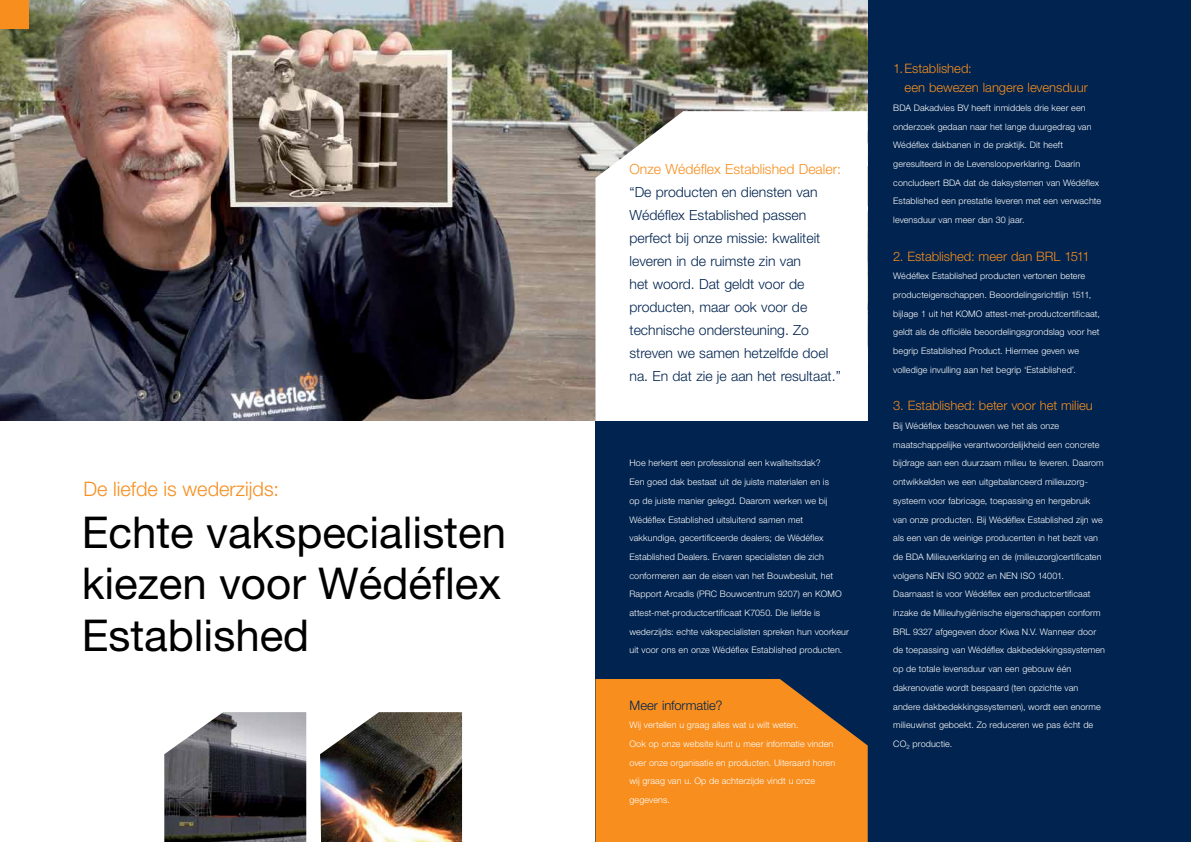
<style>
.page{position:relative;width:1191px;height:842px;background:#fff}
.page>*{position:absolute;margin:0;border:0;box-sizing:border-box;transform-origin:0 0}
.t1{font:43.9px/51.6px "Helvetica Neue";color:#000;text-align:justify}
.t2{font:300 20px "Helvetica Neue";color:#f78e1e}
.t3{font:300 14px/23px "Helvetica Neue";color:#00234f}
.t4{font:300 14px "Helvetica Neue";color:#f78e1e}
.t5{font:300 13px/18.7px "Helvetica Neue";color:#f78e1e}
.t6{font:300 13px "Helvetica Neue";color:#00234f}
.t7{font:300 9px/18.7px "Helvetica Neue";letter-spacing:.01em;color:#fff}
</style>
<div class="page">
<div style="left:595px;top:0;width:596px;height:842px;background:#00234f"></div>
<div style="left:595px;top:679px;width:272px;height:163px;background:#f78e1e"></div>
<img style="left:0;top:0;width:867px;height:421px">
<div style="left:595px;top:111px;width:272px;height:310px;background:#fff"></div>
<div style="left:0;top:0;width:28px;height:28px;background:#f78e1e"></div>
<img style="left:164px;top:712px;width:142px;height:130px">
<img style="left:320px;top:712px;width:142px;height:130px">
<h2 class="t2" style="left:84px;top:477px;width:197px">De liefde is wederzijds:</h2>
<h1 class="t1" style="left:82px;top:506px;width:426px">Echte vakspecialisten kiezen voor Wédéflex Established</h1>
<h3 class="t4" style="left:629px;top:160px;width:213px">Onze Wédéflex Established Dealer:</h3>
<p class="t3" style="left:629px;top:180px;width:213px">“De producten en diensten van<br>Wédéflex Established passen perfect bij onze missie: kwaliteit leveren in de ruimste zin van<br>het woord. Dat geldt voor de producten, maar ook voor de technische ondersteuning. Zo streven we samen hetzelfde doel na. En dat zie je aan het resultaat.”</p>
<p class="t7" style="left:629px;top:454px;width:221px">Hoe herkent een professional een kwaliteitsdak?<br>Een goed dak bestaat uit de juiste materialen en is<br>op de juiste manier gelegd. Daarom werken we bij Wédéflex Established uitsluitend samen met vakkundige, gecertificeerde dealers; de Wédéflex Established Dealers. Ervaren specialisten die zich conformeren aan de eisen van het Bouwbesluit, het Rapport Arcadis (PRC Bouwcentrum 9207) en KOMO attest-met-productcertificaat K7050. Die liefde is wederzijds: echte vakspecialisten spreken hun voorkeur uit voor ons en onze Wédéflex Established producten.</p>
<h3 class="t6" style="left:629px;top:697px;width:94px">Meer informatie?</h3>
<p class="t7" style="left:629px;top:715px;width:207px">Wij vertellen u graag alles wat u wilt weten.<br>Ook op onze website kunt u meer informatie vinden over onze organisatie en producten. Uiteraard horen wij graag van u. Op de achterzijde vindt u onze gegevens.</p>
<h3 class="t5" style="left:904px;top:59px;width:185px;text-indent:-11px">1.Established:<br>een bewezen langere levensduur</h3>
<p class="t7" style="left:893px;top:98px;width:209px">BDA Dakadvies BV heeft inmiddels drie keer een onderzoek gedaan naar het lange duurgedrag van Wédéflex dakbanen in de praktijk. Dit heeft geresulteerd in de Levensloopverklaring. Daarin concludeert BDA dat de daksystemen van Wédéflex Established een prestatie leveren met een verwachte levensduur van meer dan 30 jaar.</p>
<h3 class="t5" style="left:893px;top:246px;width:198px">2. Established: meer dan BRL 1511</h3>
<p class="t7" style="left:893px;top:266px;width:208px">Wédéflex Established producten vertonen betere producteigenschappen. Beoordelingsrichtlijn 1511, bijlage 1 uit het KOMO attest-met-productcertificaat, geldt als de officiële beoordelingsgrondslag voor het begrip Established Product. Hiermee geven we volledige invulling aan het begrip ‘Established’.</p>
<h3 class="t5" style="left:893px;top:396px;width:201px">3. Established: beter voor het milieu</h3>
<p class="t7" style="left:893px;top:416px;width:213px">Bij Wédéflex beschouwen we het als onze maatschappelijke verantwoordelijkheid een concrete bijdrage aan een duurzaam milieu te leveren. Daarom ontwikkelden we een uitgebalanceerd milieuzorg&shy;systeem voor fabricage, toepassing en hergebruik van onze producten. Bij Wédéflex Established zijn we als een van de weinige producenten in het bezit van de BDA Milieuverklaring en de (milieuzorg)certificaten volgens NEN ISO 9002 en NEN ISO 14001.<br>Daarnaast is voor Wédéflex een productcertificaat inzake de Milieuhygiënische eigenschappen conform BRL 9327 afgegeven door Kiwa N.V. Wanneer door de toepassing van Wédéflex dakbedekkingssystemen op de totale levensduur van een gebouw één dakrenovatie wordt bespaard (ten opzichte van andere dakbedekkingssystemen), wordt een enorme milieuwinst geboekt. Zo reduceren we pas écht de CO<sub>2</sub> productie.</p>
</div>
